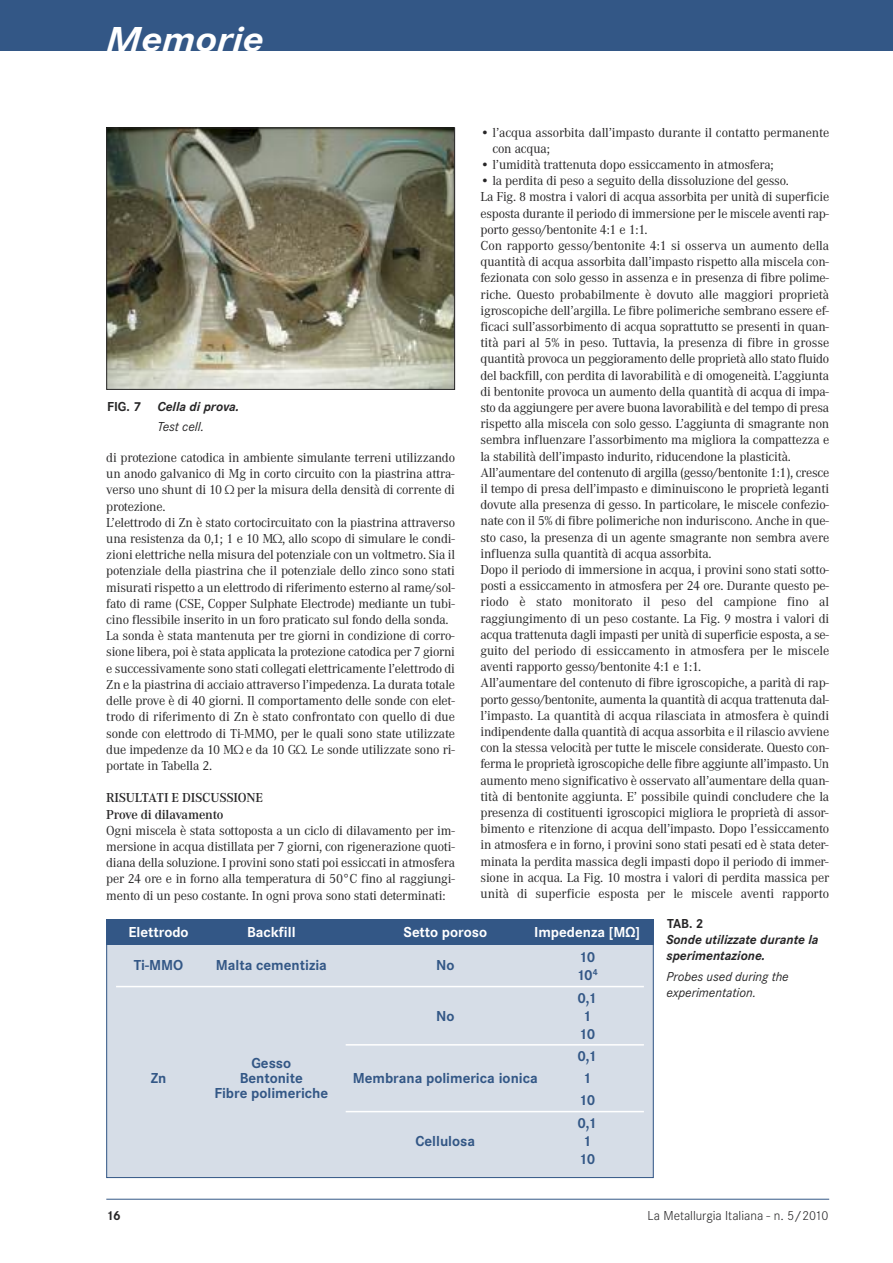
<style>
.page{position:relative;width:893px;height:1263px;background:#fff}
.page>*{position:absolute;margin:0;border:0;box-sizing:border-box;transform-origin:0 0}
.t1{font:italic 700 36px "Corporate S";color:#fff;scale:1.14 1}
.t2{font:700 15px/18px "Corporate S";color:#335786}
.t3{font:700 15px "Corporate S";color:#fff}
.t4{font:13.5px/16.2px "Corporate A";letter-spacing:-.015em;color:#272627}
.t5{font:italic 700 13.5px/20.4px "Corporate S";color:#272627}
.t6{font:600 13.5px/16.2px "Corporate A";letter-spacing:-.015em;color:#272627}
.t7{font:italic 13.5px/16.2px "Corporate S";color:#272627}
.t8{font:300 13.5px "Corporate S";color:#272627}
.t9{font:700 13.5px "Corporate S";color:#272627}
.s1{font-style:normal}
.s2{font-weight:400}
</style>
<div class="page">
<div style="left:106px;top:945px;width:548px;height:233px;background:#d6dde7"></div>
<div style="left:106px;top:920px;width:548px;height:25px;background:#335786"></div>
<div style="left:0;top:0;width:893px;height:50px;background:#335786"></div>
<hr style="left:106px;top:1199px;width:723px;height:1px;background:#335786">
<img style="left:108px;top:130px;width:345px;height:258px">
<div style="left:106px;top:128px;width:349px;height:262px;border:1px solid #272627"></div>
<div style="left:106px;top:920px;width:548px;height:258px;border:1px solid #335786"></div>
<hr style="left:116px;top:986px;width:528px;height:1px;background:#fff">
<hr style="left:346px;top:1044px;width:298px;height:1px;background:#fff">
<hr style="left:346px;top:1111px;width:298px;height:1px;background:#fff">
<h1 class="t1" style="left:106px;top:17px;width:140px">Memorie</h1>
<p class="t5" style="left:157px;top:396px;width:83px;text-indent:-50px"><span class="s1">FIG. 7</span> Cella di prova.<br><span class="s2">Test cell.</span></p>
<p class="t4" style="left:106px;top:449px;width:350px">di protezione catodica in ambiente simulante terreni utilizzando un anodo galvanico di Mg in corto circuito con la piastrina attra&shy;verso uno shunt di 10 Ω per la misura della densità di corrente di protezione.<br>L’elettrodo di Zn è stato cortocircuitato con la piastrina attraverso una resistenza da 0,1; 1 e 10 MΩ, allo scopo di simulare le condi&shy;zioni elettriche nella misura del potenziale con un voltmetro. Sia il potenziale della piastrina che il potenziale dello zinco sono stati misurati rispetto a un elettrodo di riferimento esterno al rame/sol&shy;fato di rame (CSE, Copper Sulphate Electrode) mediante un tubi&shy;cino flessibile inserito in un foro praticato sul fondo della sonda.<br>La sonda è stata mantenuta per tre giorni in condizione di corro&shy;sione libera, poi è stata applicata la protezione catodica per 7 giorni e successivamente sono stati collegati elettricamente l’elettrodo di Zn e la piastrina di acciaio attraverso l’impedenza. La durata totale delle prove è di 40 giorni. Il comportamento delle sonde con elet&shy;trodo di riferimento di Zn è stato confrontato con quello di due sonde con elettrodo di Ti-MMO, per le quali sono state utilizzate due impedenze da 10 MΩ e da 10 GΩ. Le sonde utilizzate sono ri&shy;portate in Tabella 2.</p>
<p class="t6" style="left:106px;top:789px;width:158px">RISULTATI E DISCUSSIONE<br>Prove di dilavamento</p>
<p class="t4" style="left:106px;top:822px;width:350px;text-align:justify">Ogni miscela è stata sottoposta a un ciclo di dilavamento per im&shy;mersione in acqua distillata per 7 giorni, con rigenerazione quoti&shy;diana della soluzione. I provini sono stati poi essiccati in atmosfera per 24 ore e in forno alla temperatura di 50°C fino al raggiungi&shy;mento di un peso costante. In ogni prova sono stati determinati:</p>
<p class="t4" style="left:492px;top:124px;width:338px;text-indent:-12px">• l’acqua assorbita dall’impasto durante il contatto permanente con acqua;</p>
<p class="t4" style="left:480px;top:156px;width:295px">• l’umidità trattenuta dopo essiccamento in atmosfera;</p>
<p class="t4" style="left:480px;top:172px;width:350px">• la perdita di peso a seguito della dissoluzione del gesso.<br>La Fig. 8 mostra i valori di acqua assorbita per unità di superficie esposta durante il periodo di immersione per le miscele aventi rap&shy;porto gesso/bentonite 4:1 e 1:1.<br>Con rapporto gesso/bentonite 4:1 si osserva un aumento della quantità di acqua assorbita dall’impasto rispetto alla miscela con&shy;fezionata con solo gesso in assenza e in presenza di fibre polime&shy;riche. Questo probabilmente è dovuto alle maggiori proprietà igroscopiche dell’argilla. Le fibre polimeriche sembrano essere ef&shy;ficaci sull’assorbimento di acqua soprattutto se presenti in quan&shy;tità pari al 5% in peso. Tuttavia, la presenza di fibre in grosse quantità provoca un peggioramento delle proprietà allo stato fluido del backfill, con perdita di lavorabilità e di omogeneità. L’aggiunta di bentonite provoca un aumento della quantità di acqua di impa&shy;sto da aggiungere per avere buona lavorabilità e del tempo di presa rispetto alla miscela con solo gesso. L’aggiunta di smagrante non sembra influenzare l’assorbimento ma migliora la compattezza e la stabilità dell’impasto indurito, riducendone la plasticità.<br>All’aumentare del contenuto di argilla (gesso/bentonite 1:1), cresce il tempo di presa dell’impasto e diminuiscono le proprietà leganti dovute alla presenza di gesso. In particolare, le miscele confezio&shy;nate con il 5% di fibre polimeriche non induriscono. Anche in que&shy;sto caso, la presenza di un agente smagrante non sembra avere influenza sulla quantità di acqua assorbita.<br>Dopo il periodo di immersione in acqua, i provini sono stati sotto&shy;posti a essiccamento in atmosfera per 24 ore. Durante questo pe&shy;riodo è stato monitorato il peso del campione fino al raggiungimento di un peso costante. La Fig. 9 mostra i valori di acqua trattenuta dagli impasti per unità di superficie esposta, a se&shy;guito del periodo di essiccamento in atmosfera per le miscele aventi rapporto gesso/bentonite 4:1 e 1:1.<br>All’aumentare del contenuto di fibre igroscopiche, a parità di rap&shy;porto gesso/bentonite, aumenta la quantità di acqua trattenuta dal&shy;l’impasto. La quantità di acqua rilasciata in atmosfera è quindi indipendente dalla quantità di acqua assorbita e il rilascio avviene con la stessa velocità per tutte le miscele considerate. Questo con&shy;ferma le proprietà igroscopiche delle fibre aggiunte all’impasto. Un aumento meno significativo è osservato all’aumentare della quan&shy;tità di bentonite aggiunta. E’ possibile quindi concludere che la presenza di costituenti igroscopici migliora le proprietà di assor&shy;bimento e ritenzione di acqua dell’impasto. Dopo l’essiccamento in atmosfera e in forno, i provini sono stati pesati ed è stata deter&shy;minata la perdita massica degli impasti dopo il periodo di immer&shy;sione in acqua. La Fig. 10 mostra i valori di perdita massica per unità di superficie esposta per le miscele aventi rapporto</p>
<p class="t3" style="left:129px;top:923px;width:62px">Elettrodo</p>
<p class="t3" style="left:247px;top:923px;width:50px">Backfill</p>
<p class="t3" style="left:404px;top:923px;width:85px">Setto poroso</p>
<p class="t3" style="left:534px;top:923px;width:107px">Impedenza [MΩ]</p>
<p class="t2" style="left:134px;top:956px;width:51px">Ti-MMO</p>
<p class="t2" style="left:216px;top:956px;width:113px">Malta cementizia</p>
<p class="t2" style="left:436px;top:956px;width:20px">No</p>
<p class="t2" style="left:576px;top:948px;width:23px">10<br>10<sup>4</sup></p>
<p class="t2" style="left:577px;top:988px;width:21px">0,1</p>
<p class="t2" style="left:436px;top:1006px;width:20px">No</p>
<p class="t2" style="left:579px;top:1006px;width:18px">1<br>10</p>
<p class="t2" style="left:251px;top:1054px;width:41px">Gesso</p>
<p class="t2" style="left:577px;top:1047px;width:21px">0,1</p>
<p class="t2" style="left:151px;top:1069px;width:17px">Zn</p>
<p class="t2" style="left:240px;top:1069px;width:65px">Bentonite</p>
<p class="t2" style="left:353px;top:1069px;width:187px">Membrana polimerica ionica</p>
<p class="t2" style="left:583px;top:1069px;width:10px">1</p>
<p class="t2" style="left:214px;top:1084px;width:115px">Fibre polimeriche</p>
<p class="t2" style="left:577px;top:1089px;width:21px;line-height:22.2px">10<br>0,1</p>
<p class="t2" style="left:415px;top:1131px;width:61px">Cellulosa</p>
<p class="t2" style="left:579px;top:1131px;width:18px">1<br>10</p>
<p class="t9" style="left:667px;top:915px;width:38px">TAB. 2</p>
<p class="t5" style="left:666px;top:931px;width:154px;line-height:16.2px">Sonde utilizzate durante la sperimentazione.</p>
<p class="t7" style="left:666px;top:968px;width:124px">Probes used during the experimentation.</p>
<p class="t9" style="left:106px;top:1207px;width:16px">16</p>
<p class="t8" style="left:648px;top:1207px;width:182px">La Metallurgia Italiana - n. 5/2010</p>
</div>
